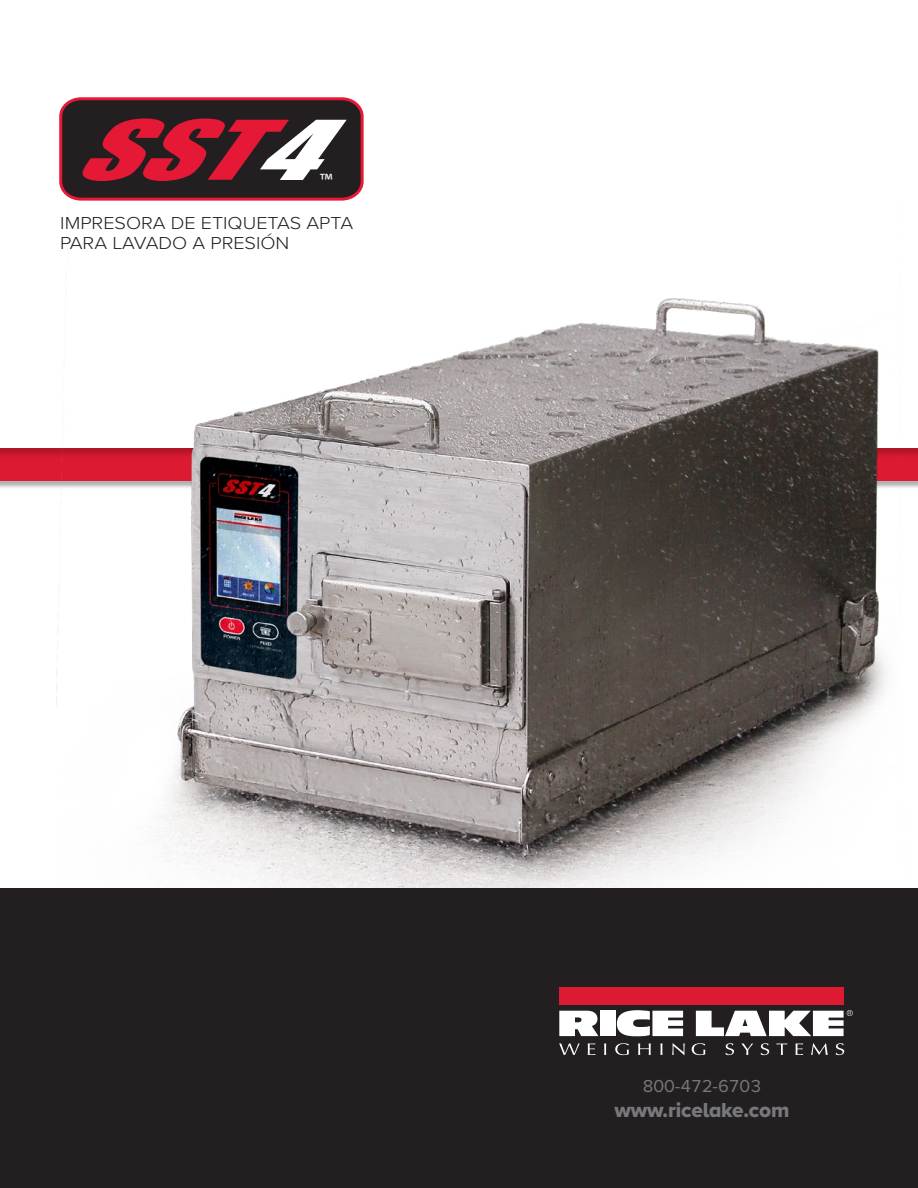
<style>
.page{position:relative;width:918px;height:1188px;background:#fff}
.page>*{position:absolute;margin:0;border:0;box-sizing:border-box;transform-origin:0 0}
.t1{font:italic 76.2px "Impact";color:#fff;scale:1.54 1}
.t2{font:21px "Proxima Nova A Extrabld";letter-spacing:-.01em;color:#76787b}
.t3{font:21px "Myriad Pro";color:#fff}
.Model_Description{font:300 18px/19.5px "Proxima Nova";color:#231f20;scale:1.1 1}
.t4{font:18px "Proxima Nova A";color:#76787b}
</style>
<div class="page">
<div style="left:0;top:448px;width:918px;height:36px;background:#231f20;opacity:.23"></div>
<img style="left:57px;top:298px;width:861px;height:591px">
<div style="left:0;top:889px;width:918px;height:299px;background:#231f20"></div>
<svg style="left:59px;top:97px;width:305px;height:104px;background:#5e212a"></svg>
<div style="left:559px;top:987px;width:285px;height:18px;background:#dc1a32"></div>
<svg style="left:559px;top:1011px;width:39px;height:25px"></svg>
<div style="left:600px;top:1011px;width:15px;height:25px;background:#fff"></div>
<svg style="left:617px;top:1010px;width:66px;height:26px"></svg>
<svg style="left:559px;top:1043px;width:21px;height:12px"></svg>
<svg style="left:588px;top:1043px;width:7px;height:12px"></svg>
<svg style="left:604px;top:1043px;width:2px;height:12px"></svg>
<svg style="left:615px;top:1043px;width:14px;height:12px"></svg>
<svg style="left:638px;top:1043px;width:13px;height:12px"></svg>
<svg style="left:660px;top:1043px;width:3px;height:12px"></svg>
<svg style="left:672px;top:1043px;width:13px;height:12px"></svg>
<svg style="left:692px;top:1043px;width:13px;height:12px"></svg>
<svg style="left:725px;top:1043px;width:9px;height:12px"></svg>
<svg style="left:741px;top:1043px;width:12px;height:12px"></svg>
<svg style="left:761px;top:1043px;width:8px;height:12px"></svg>
<svg style="left:776px;top:1043px;width:11px;height:12px"></svg>
<svg style="left:796px;top:1043px;width:7px;height:12px"></svg>
<svg style="left:811px;top:1043px;width:17px;height:12px"></svg>
<svg style="left:836px;top:1043px;width:8px;height:12px"></svg>
<svg style="left:696px;top:1010px;width:157px;height:26px"></svg>
<p class="t1" style="left:252px;top:91px;width:94px">4</p>
<p class="t3" style="left:319px;top:168px;width:15px">™</p>
<p class="Model_Description" style="left:60px;top:213px;width:268px">IMPRESORA DE ETIQUETAS APTA<br>PARA LAVADO A PRESIÓN</p>
<p class="t4" style="left:643px;top:1073px;width:120px">800-472-6703</p>
<p class="t2" style="left:614px;top:1095px;width:177px">www.ricelake.com</p>
</div>
